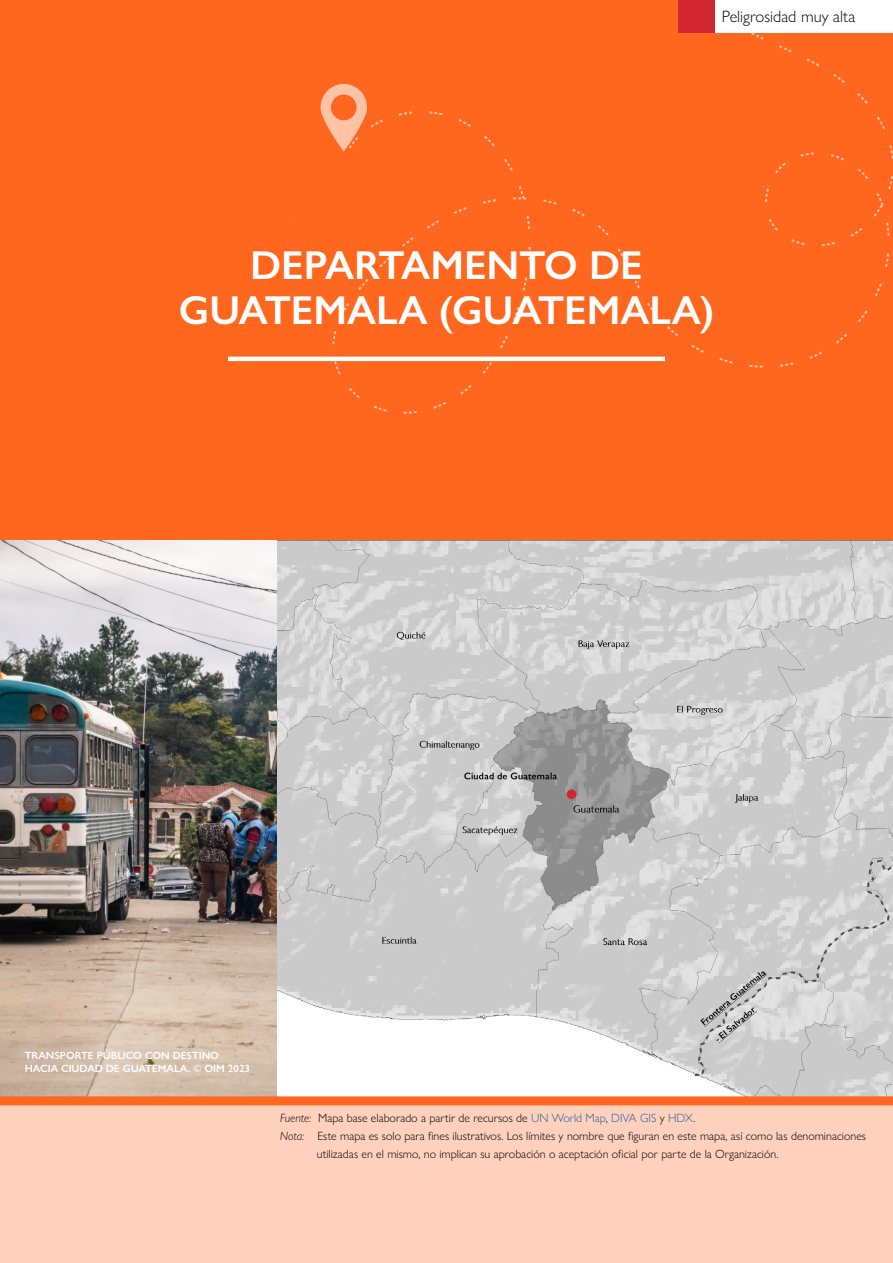
<style>
.page{position:relative;width:893px;height:1263px;background:#fff}
.page>*{position:absolute;margin:0;border:0;box-sizing:border-box;transform-origin:0 0}
.t1{font:600 40.5px/45px "Gill Sans Nova";color:#fff;text-align:center}
.t2{font:300 16.5px "Gill Sans Nova";color:#000}
.t3{font:300 12px "Gill Sans Nova";color:#000}
.t4{font:600 10.5px/12.6px "Gill Sans Nova";color:#fff}
.s1{font-style:italic}
.s2{color:#215e9e}
</style>
<div class="page">
<div style="left:0;top:0;width:893px;height:540px;background:#ff671f"></div>
<img style="left:0;top:540px;width:893px;height:556px">
<svg style="left:399px;top:112px;width:13px;height:4px"></svg>
<svg style="left:429px;top:111px;width:13px;height:4px"></svg>
<svg style="left:458px;top:119px;width:13px;height:8px"></svg>
<svg style="left:484px;top:136px;width:11px;height:10px"></svg>
<svg style="left:504px;top:159px;width:9px;height:12px"></svg>
<svg style="left:527px;top:216px;width:3px;height:13px"></svg>
<svg style="left:528px;top:247px;width:3px;height:13px"></svg>
<svg style="left:523px;top:277px;width:4px;height:14px"></svg>
<svg style="left:513px;top:307px;width:6px;height:13px"></svg>
<svg style="left:500px;top:336px;width:8px;height:12px"></svg>
<svg style="left:483px;top:362px;width:9px;height:12px"></svg>
<svg style="left:460px;top:385px;width:12px;height:10px"></svg>
<svg style="left:433px;top:402px;width:13px;height:7px"></svg>
<svg style="left:404px;top:411px;width:13px;height:3px"></svg>
<svg style="left:374px;top:406px;width:13px;height:6px"></svg>
<svg style="left:349px;top:388px;width:11px;height:10px"></svg>
<svg style="left:334px;top:361px;width:7px;height:13px"></svg>
<svg style="left:332px;top:331px;width:4px;height:13px"></svg>
<svg style="left:341px;top:303px;width:8px;height:12px"></svg>
<svg style="left:358px;top:279px;width:10px;height:11px"></svg>
<svg style="left:379px;top:257px;width:11px;height:10px"></svg>
<svg style="left:402px;top:237px;width:11px;height:10px"></svg>
<svg style="left:427px;top:220px;width:12px;height:9px"></svg>
<svg style="left:454px;top:207px;width:13px;height:7px"></svg>
<svg style="left:483px;top:199px;width:13px;height:5px"></svg>
<svg style="left:513px;top:186px;width:13px;height:14px"></svg>
<svg style="left:543px;top:200px;width:13px;height:5px"></svg>
<svg style="left:572px;top:209px;width:13px;height:7px"></svg>
<svg style="left:598px;top:225px;width:11px;height:11px"></svg>
<svg style="left:618px;top:248px;width:8px;height:13px"></svg>
<svg style="left:632px;top:276px;width:8px;height:12px"></svg>
<svg style="left:647px;top:303px;width:9px;height:12px"></svg>
<svg style="left:667px;top:326px;width:11px;height:10px"></svg>
<svg style="left:692px;top:345px;width:12px;height:8px"></svg>
<svg style="left:719px;top:358px;width:13px;height:6px"></svg>
<svg style="left:749px;top:365px;width:14px;height:3px"></svg>
<svg style="left:780px;top:362px;width:13px;height:5px"></svg>
<svg style="left:809px;top:352px;width:13px;height:7px"></svg>
<svg style="left:836px;top:334px;width:11px;height:10px"></svg>
<svg style="left:858px;top:311px;width:9px;height:11px"></svg>
<svg style="left:875px;top:283px;width:7px;height:13px"></svg>
<svg style="left:885px;top:254px;width:4px;height:13px"></svg>
<svg style="left:886px;top:223px;width:4px;height:13px"></svg>
<svg style="left:858px;top:168px;width:10px;height:11px"></svg>
<svg style="left:831px;top:154px;width:13px;height:6px"></svg>
<svg style="left:801px;top:153px;width:13px;height:4px"></svg>
<svg style="left:775px;top:163px;width:11px;height:10px"></svg>
<svg style="left:765px;top:189px;width:4px;height:13px"></svg>
<svg style="left:769px;top:219px;width:9px;height:12px"></svg>
<svg style="left:791px;top:239px;width:13px;height:6px"></svg>
<svg style="left:822px;top:242px;width:13px;height:4px"></svg>
<svg style="left:850px;top:228px;width:12px;height:9px"></svg>
<svg style="left:874px;top:176px;width:19px;height:41px"></svg>
<svg style="left:889px;top:145px;width:4px;height:13px"></svg>
<svg style="left:877px;top:117px;width:8px;height:12px"></svg>
<svg style="left:857px;top:93px;width:11px;height:11px"></svg>
<svg style="left:833px;top:74px;width:12px;height:9px"></svg>
<svg style="left:807px;top:58px;width:12px;height:8px"></svg>
<svg style="left:779px;top:45px;width:13px;height:8px"></svg>
<svg style="left:751px;top:32px;width:13px;height:8px"></svg>
<svg style="left:320px;top:83px;width:63px;height:69px"></svg>
<hr style="left:228px;top:357px;width:437px;height:4px;background:#fff">
<div style="left:0;top:1101px;width:892px;height:162px;background:#ffd1bc"></div>
<div style="left:0;top:1096px;width:893px;height:9px;background:#ff671f"></div>
<div style="left:678px;top:0;width:38px;height:32px;background:#d22630"></div>
<div style="left:716px;top:0;width:177px;height:32px;background:#fff"></div>
<h2 class="t2" style="left:722px;top:6px;width:135px">Peligrosidad muy alta</h2>
<h1 class="t1" style="left:179px;top:243px;width:537px">DEPARTAMENTO DE<br>GUATEMALA (GUATEMALA)</h1>
<p class="t4" style="left:25px;top:1049px;width:227px">TRANSPORTE PÚBLICO CON DESTINO<br>HACIA CIUDAD DE GUATEMALA. © OIM 2023</p>
<p class="t3" style="left:280px;top:1111px;width:417px"><span class="s1">Fuente:</span> Mapa base elaborado a partir de recursos de <span class="s2">UN World Map</span>, <span class="s2">DIVA GIS</span> y <span class="s2">HDX</span>.</p>
<p class="t3" style="left:280px;top:1129px;width:587px"><span class="s1">Nota:</span> Este mapa es solo para fines ilustrativos. Los límites y nombre que figuran en este mapa, así como las denominaciones</p>
<p class="t3" style="left:317px;top:1147px;width:463px">utilizadas en el mismo, no implican su aprobación o aceptación oficial por parte de la Organización.</p>
</div>
